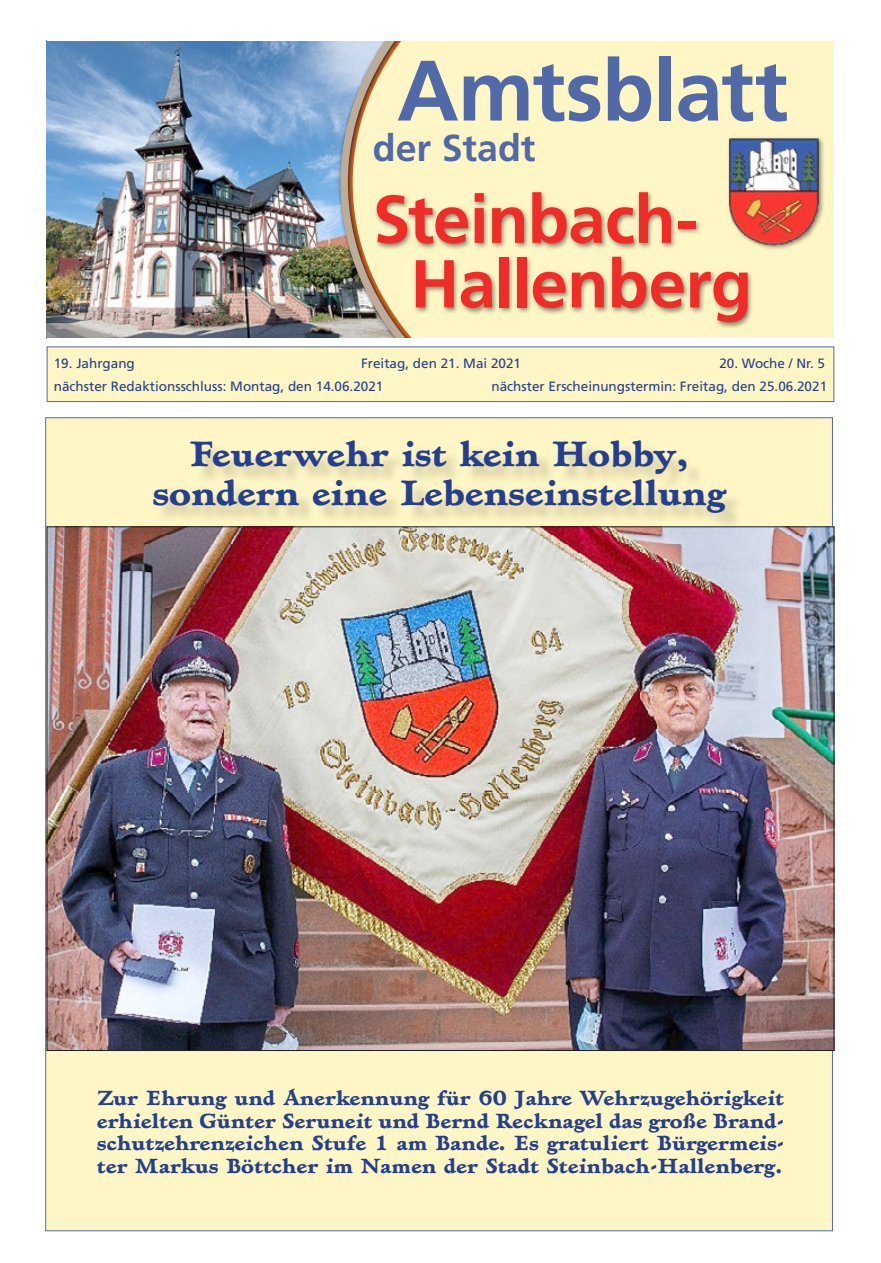
<style>
.page{position:relative;width:881px;height:1263px;background:#fff}
.page>*{position:absolute;margin:0;border:0;box-sizing:border-box;transform-origin:0 0}
.t1{font:700 85.5px "Frutiger LT";letter-spacing:-.015em;color:#5269a8}
.t2{font:700 67.5px "Frutiger LT";letter-spacing:-.01em;color:#ee2d28}
.t3{font:700 37.5px "Frutiger LT";color:#5269a8}
.Überschrift{font:800 36px/39.3px "Hadriano";color:#253f8e;text-align:center}
.t4{font:800 21px/23px "Hadriano";color:#253f8e;text-align:justify}
.t5{font:13.5px "Frutiger LT";color:#253f8e}
</style>
<div class="page">
<div style="left:45px;top:417px;width:787px;height:814px;background:#fef6c4;border:1px solid #5269a8"></div>
<img style="left:47px;top:41px;width:289px;height:297px">
<svg style="left:336px;top:41px;width:497px;height:297px;background:#f3ebbe"></svg>
<div style="left:727px;top:136px;width:97px;height:114px;background:#231f20;opacity:.5"></div>
<img style="left:728px;top:135px;width:92px;height:111px">
<div style="left:411px;top:325px;width:422px;height:13px;background:#fef6c4"></div>
<div style="left:373px;top:189px;width:380px;height:139px;background:#231f20;opacity:.5"></div>
<div style="left:47px;top:347px;width:786px;height:55px;background:#fef6c4"></div>
<div style="left:47px;top:347px;width:786px;height:55px;border:1px solid #5269a8"></div>
<img style="left:49px;top:529px;width:782px;height:520px">
<div style="left:156px;top:443px;width:588px;height:89px;background:#231f20;opacity:.2"></div>
<p class="t1" style="left:397px;top:41px;width:392px">Amtsblatt</p>
<p class="t3" style="left:372px;top:126px;width:164px">der Stadt</p>
<p class="t2" style="left:372px;top:180px;width:327px">Steinbach-</p>
<p class="t2" style="left:410px;top:244px;width:343px">Hallenberg</p>
<p class="t5" style="left:54px;top:355px;width:83px">19. Jahrgang</p>
<p class="t5" style="left:361px;top:355px;width:161px">Freitag, den 21. Mai 2021</p>
<p class="t5" style="left:719px;top:355px;width:107px">20. Woche / Nr. 5</p>
<p class="t5" style="left:54px;top:378px;width:331px">nächster Redaktionsschluss: Montag, den 14.06.2021</p>
<p class="t5" style="left:491px;top:378px;width:337px">nächster Erscheinungstermin: Freitag, den 25.06.2021</p>
<p class="Überschrift" style="left:152px;top:433px;width:574px">Feuerwehr ist kein Hobby, sondern eine Lebenseinstellung</p>
<p class="t4" style="left:97px;top:1086px;width:688px">Zur Ehrung und Anerkennung für 60 Jahre Wehrzugehörigkeit erhielten Günter Seruneit und Bernd Recknagel das große Brand&shy;schutzehrenzeichen Stufe 1 am Bande. Es gratuliert Bürgermeis&shy;ter Markus Böttcher im Namen der Stadt Steinbach-Hallenberg.</p>
</div>
